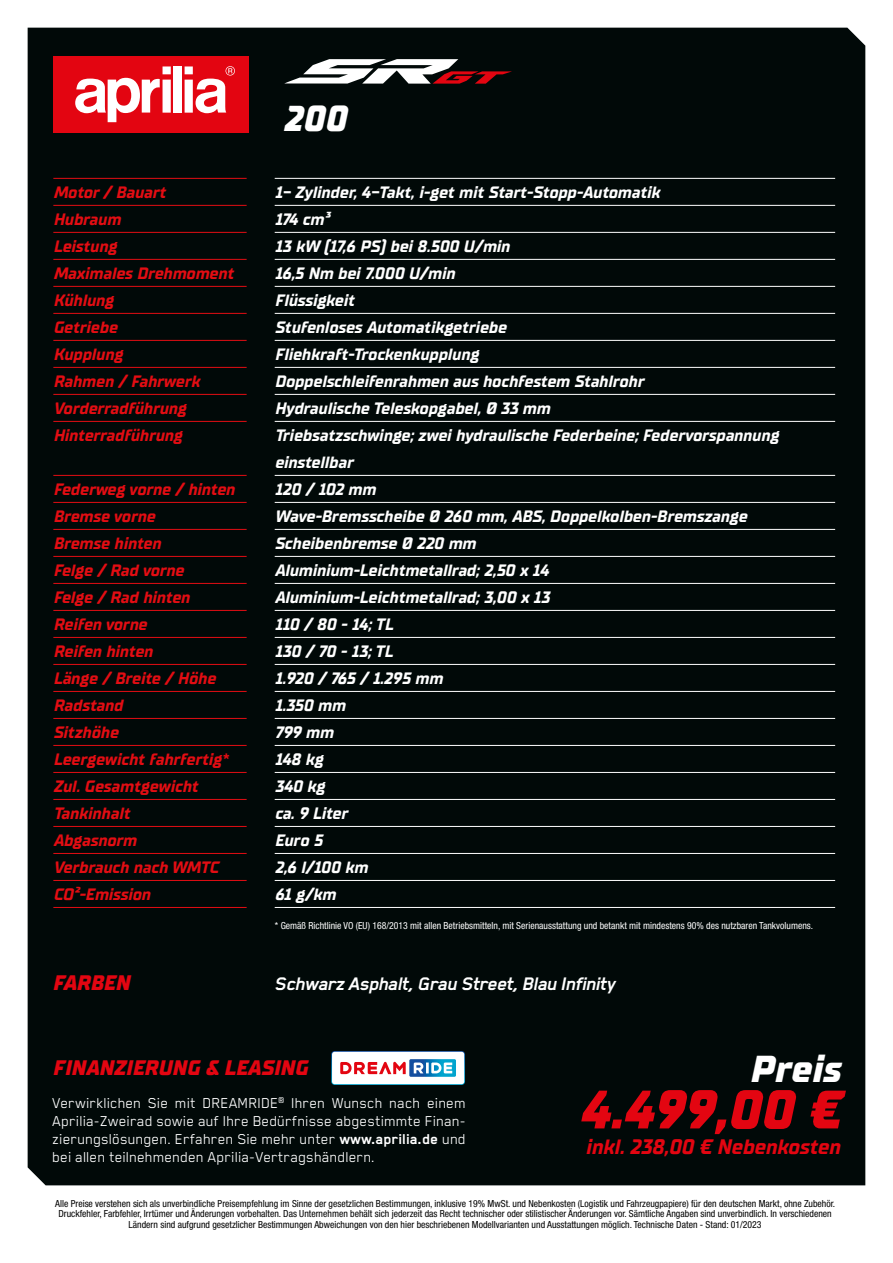
<style>
.page{position:relative;width:893px;height:1263px;background:#fff}
.page>*{position:absolute;margin:0;border:0;box-sizing:border-box;transform-origin:0 0}
.t1{font:italic 800 54px "TT Supermolot Neue";color:#e30511}
.t2{font:italic 800 37.5px "TT Supermolot Neue";color:#fff}
.t3{font:italic 800 36px "TT Supermolot Neue";color:#fff}
.t4{font:italic 700 21px "Blender Pro";letter-spacing:-.03em;color:#fff}
.t5{font:italic 800 21px "TT Supermolot Neue";color:#e30511}
.t6{font:italic 700 21px "TT Supermolot Neue";color:#e30511}
.t7{font:italic 700 16.5px/27px "TT Supermolot Neue";color:#fff}
.t8{font:italic 700 16.5px/27px "TT Supermolot Neue";color:#e30d13}
.t9{font:16.5px/18px "Blender Pro";color:#fff;text-align:justify}
.t10{font:condensed 9.75px/10.5px "Helvetica Neue LT Pro";color:#000;text-align:center}
.t11{font:condensed 9.75px "Helvetica Neue LT Pro";color:#fff}
.s1{font-weight:700}
</style>
<div class="page">
<div style="left:28px;top:28px;width:837px;height:1157px;background:#010908"></div>
<div style="left:53px;top:56px;width:195px;height:76px;background:#e30511"></div>
<svg style="left:75px;top:66px;width:96px;height:56px"></svg>
<div style="left:174px;top:66px;width:8px;height:47px;background:#fff"></div>
<svg style="left:185px;top:66px;width:50px;height:47px"></svg>
<svg style="left:331px;top:1051px;width:134px;height:34px"></svg>
<hr style="left:53px;top:178px;width:194px;height:1px;background:#e30d13">
<hr style="left:53px;top:205px;width:194px;height:1px;background:#e30d13">
<hr style="left:53px;top:232px;width:194px;height:1px;background:#e30d13">
<hr style="left:53px;top:259px;width:194px;height:1px;background:#e30d13">
<hr style="left:53px;top:286px;width:194px;height:1px;background:#e30d13">
<hr style="left:53px;top:313px;width:194px;height:1px;background:#e30d13">
<hr style="left:53px;top:340px;width:194px;height:1px;background:#e30d13">
<hr style="left:53px;top:367px;width:194px;height:1px;background:#e30d13">
<hr style="left:53px;top:394px;width:194px;height:1px;background:#e30d13">
<hr style="left:53px;top:421px;width:194px;height:1px;background:#e30d13">
<hr style="left:53px;top:475px;width:194px;height:1px;background:#e30d13">
<hr style="left:53px;top:502px;width:194px;height:1px;background:#e30d13">
<hr style="left:53px;top:529px;width:194px;height:1px;background:#e30d13">
<hr style="left:53px;top:556px;width:194px;height:1px;background:#e30d13">
<hr style="left:53px;top:583px;width:194px;height:1px;background:#e30d13">
<hr style="left:53px;top:610px;width:194px;height:1px;background:#e30d13">
<hr style="left:53px;top:637px;width:194px;height:1px;background:#e30d13">
<hr style="left:53px;top:664px;width:194px;height:1px;background:#e30d13">
<hr style="left:53px;top:691px;width:194px;height:1px;background:#e30d13">
<hr style="left:53px;top:718px;width:194px;height:1px;background:#e30d13">
<hr style="left:53px;top:745px;width:194px;height:1px;background:#e30d13">
<hr style="left:53px;top:772px;width:194px;height:1px;background:#e30d13">
<hr style="left:53px;top:799px;width:194px;height:1px;background:#e30d13">
<hr style="left:53px;top:826px;width:194px;height:1px;background:#e30d13">
<hr style="left:53px;top:853px;width:194px;height:1px;background:#e30d13">
<hr style="left:53px;top:880px;width:194px;height:1px;background:#e30d13">
<hr style="left:53px;top:907px;width:194px;height:1px;background:#e30d13">
<hr style="left:275px;top:178px;width:560px;height:1px;background:#fff">
<hr style="left:275px;top:205px;width:560px;height:1px;background:#fff">
<hr style="left:275px;top:232px;width:560px;height:1px;background:#fff">
<hr style="left:275px;top:259px;width:560px;height:1px;background:#fff">
<hr style="left:275px;top:286px;width:560px;height:1px;background:#fff">
<hr style="left:275px;top:313px;width:560px;height:1px;background:#fff">
<hr style="left:275px;top:340px;width:560px;height:1px;background:#fff">
<hr style="left:275px;top:367px;width:560px;height:1px;background:#fff">
<hr style="left:275px;top:394px;width:560px;height:1px;background:#fff">
<hr style="left:275px;top:421px;width:560px;height:1px;background:#fff">
<hr style="left:275px;top:475px;width:560px;height:1px;background:#fff">
<hr style="left:275px;top:502px;width:560px;height:1px;background:#fff">
<hr style="left:275px;top:529px;width:560px;height:1px;background:#fff">
<hr style="left:275px;top:556px;width:560px;height:1px;background:#fff">
<hr style="left:275px;top:583px;width:560px;height:1px;background:#fff">
<hr style="left:275px;top:610px;width:560px;height:1px;background:#fff">
<hr style="left:275px;top:637px;width:560px;height:1px;background:#fff">
<hr style="left:275px;top:664px;width:560px;height:1px;background:#fff">
<hr style="left:275px;top:691px;width:560px;height:1px;background:#fff">
<hr style="left:275px;top:718px;width:560px;height:1px;background:#fff">
<hr style="left:275px;top:745px;width:560px;height:1px;background:#fff">
<hr style="left:275px;top:772px;width:560px;height:1px;background:#fff">
<hr style="left:275px;top:799px;width:560px;height:1px;background:#fff">
<hr style="left:275px;top:826px;width:560px;height:1px;background:#fff">
<hr style="left:275px;top:853px;width:560px;height:1px;background:#fff">
<hr style="left:275px;top:880px;width:560px;height:1px;background:#fff">
<hr style="left:275px;top:907px;width:560px;height:1px;background:#fff">
<svg style="left:284px;top:59px;width:228px;height:25px"></svg>
<p class="t8" style="left:53px;top:179px;width:182px">Motor / Bauart<br>Hubraum<br>Leistung<br>Maximales Drehmoment<br>Kühlung<br>Getriebe<br>Kupplung<br>Rahmen / Fahrwerk<br>Vorderradführung<br>Hinterradführung</p>
<p class="t8" style="left:53px;top:476px;width:183px">Federweg vorne / hinten<br>Bremse vorne<br>Bremse hinten<br>Felge / Rad vorne<br>Felge / Rad hinten<br>Reifen vorne<br>Reifen hinten<br>Länge / Breite / Höhe<br>Radstand<br>Sitzhöhe<br>Leergewicht fahrfertig*<br>Zul. Gesamtgewicht<br>Tankinhalt<br>Abgasnorm<br>Verbrauch nach WMTC<br>CO²-Emission</p>
<h3 class="t3" style="left:283px;top:97px;width:65px">200</h3>
<p class="t7" style="left:275px;top:179px;width:505px">1- Zylinder, 4-Takt, i-get mit Start-Stopp-Automatik<br>174 cm³<br>13 kW (17,6 PS) bei 8.500 U/min<br>16,5 Nm bei 7.000 U/min<br>Flüssigkeit<br>Stufenloses Automatikgetriebe<br>Fliehkraft-Trockenkupplung<br>Doppelschleifenrahmen aus hochfestem Stahlrohr<br>Hydraulische Teleskopgabel, Ø 33 mm<br>Triebsatzschwinge; zwei hydraulische Federbeine; Federvorspannung einstellbar<br>120 / 102 mm<br>Wave-Bremsscheibe Ø 260 mm, ABS, Doppelkolben-Bremszange<br>Scheibenbremse Ø 220 mm<br>Aluminium-Leichtmetallrad; 2,50 x 14<br>Aluminium-Leichtmetallrad; 3,00 x 13<br>110 / 80 - 14; TL<br>130 / 70 - 13; TL<br>1.920 / 765 / 1.295 mm<br>1.350 mm<br>799 mm<br>148 kg<br>340 kg<br>ca. 9 Liter<br>Euro 5<br>2,6 l/100 km<br>61 g/km</p>
<p class="t11" style="left:275px;top:920px;width:540px">* Gemäß Richtlinie VO (EU) 168/2013 mit allen Betriebsmitteln, mit Serienausstattung und betankt mit mindestens 90% des nutzbaren Tankvolumens.</p>
<p class="t5" style="left:53px;top:970px;width:79px">FARBEN</p>
<p class="t4" style="left:275px;top:972px;width:342px">Schwarz Asphalt, Grau Street, Blau Infinity</p>
<p class="t5" style="left:53px;top:1055px;width:257px">FINANZIERUNG &amp; LEASING</p>
<p class="t9" style="left:53px;top:1094px;width:415px">Verwirklichen Sie mit DREAMRIDE<sup>®</sup> Ihren Wunsch nach einem Aprilia-Zweirad sowie auf Ihre Bedürfnisse abgestimmte Finan&shy;zierungslösungen. Erfahren Sie mehr unter <span class="s1">www.aprilia.de</span> und bei allen teilnehmenden Aprilia-Vertragshändlern.</p>
<h2 class="t2" style="left:749px;top:1046px;width:92px">Preis</h2>
<h1 class="t1" style="left:579px;top:1077px;width:263px">4.499,00 €</h1>
<p class="t6" style="left:585px;top:1134px;width:256px">inkl. 238,00 € Nebenkosten</p>
<p class="t10" style="left:55px;top:1198px;width:781px">Alle Preise verstehen sich als unverbindliche Preisempfehlung im Sinne der gesetzlichen Bestimmungen, inklusive 19% MwSt. und Nebenkosten (Logistik und Fahrzeugpapiere) für den deutschen Markt, ohne Zubehör.<br>Druckfehler, Farbfehler, Irrtümer und Änderungen vorbehalten. Das Unternehmen behält sich jederzeit das Recht technischer oder stilistischer Änderungen vor. Sämtliche Angaben sind unverbindlich. In verschiedenen<br>Ländern sind aufgrund gesetzlicher Bestimmungen Abweichungen von den hier beschriebenen Modellvarianten und Ausstattungen möglich. Technische Daten - Stand: 01/2023</p>
</div>
